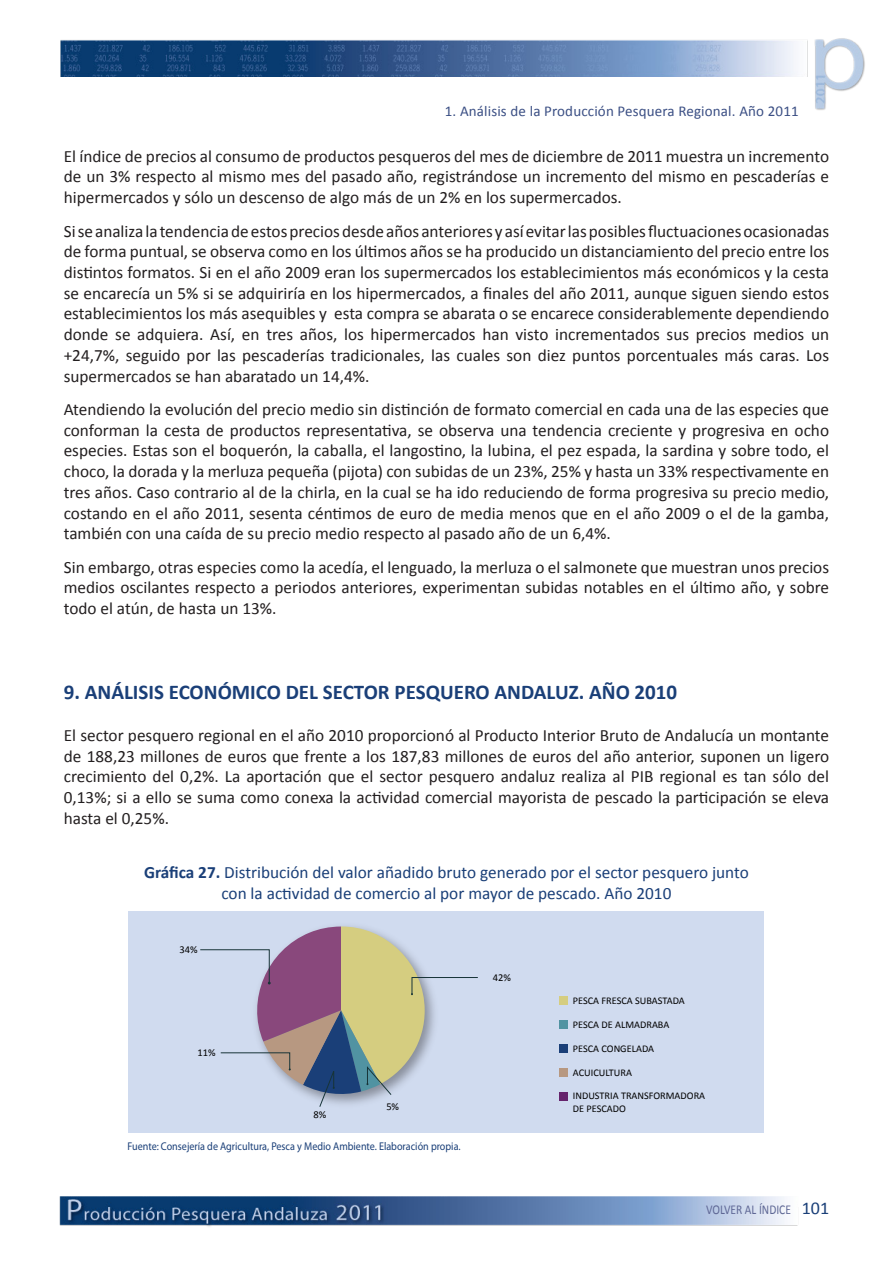
<style>
.page{position:relative;width:893px;height:1263px;background:#fff}
.page>*{position:absolute;margin:0;border:0;box-sizing:border-box;transform-origin:0 0}
.t1{font:700 21px "Calibri";color:#1a3f78}
.t2{font:18px "Calibri";color:#1a3f78}
.t3{font:17.25px/20.7px "Calibri";color:#231f20;text-align:justify}
.t4{font:17.25px/20.7px "Calibri";color:#1a3f78;text-align:center}
.t5{font:15px "Calibri";letter-spacing:.01em;color:#3b4f84}
.t6{font:13.5px "Calibri";color:#5e6795;scale:.85 1}
.t7{font:11.25px "Myriad Pro";color:#1a3f78;scale:.9 1}
.t8{font:10.5px "Calibri";color:#000}
.t9{font:10.2px/12.3px "Calibri";color:#000}
.s1{font-weight:700}
</style>
<div class="page">
<img style="left:59px;top:38px;width:806px;height:1189px">
<div style="left:129px;top:911px;width:635px;height:221px;background:#d0dbef"></div>
<div style="left:559px;top:996px;width:9px;height:8px;background:#d5cd80"></div>
<div style="left:559px;top:1020px;width:9px;height:8px;background:#5193a2"></div>
<div style="left:559px;top:1044px;width:9px;height:8px;background:#1a3f78"></div>
<div style="left:559px;top:1068px;width:9px;height:8px;background:#b79881"></div>
<div style="left:559px;top:1092px;width:9px;height:8px;background:#65236c"></div>
<svg style="left:200px;top:926px;width:278px;height:181px"></svg>
<p class="t5" style="left:445px;top:102px;width:355px">1. Análisis de la Producción Pesquera Regional. Año 2011</p>
<p class="t3" style="left:64px;top:145px;width:767px">El índice de precios al consumo de productos pesqueros del mes de diciembre de 2011 muestra un incremento de un 3% respecto al mismo mes del pasado año, registrándose un incremento del mismo en pescaderías e hipermercados y sólo un descenso de algo más de un 2% en los supermercados.</p>
<p class="t3" style="left:64px;top:220px;width:767px">Siseanalizalatendenciadeestospreciosdesdeañosanteriores yasíevitarlasposiblesfluctuacionesocasionadas de forma puntual, se observa como en los últimos años se ha producido un distanciamiento del precio entre los distintos formatos. Si en el año 2009 eran los supermercados los establecimientos más económicos y la cesta se encarecía un 5% si se adquiriría en los hipermercados, a finales del año 2011, aunque siguen siendo estos establecimientos los más asequibles y esta compra se abarata o se encarece considerablemente dependiendo donde se adquiera. Así, en tres años, los hipermercados han visto incrementados sus precios medios un +24,7%, seguido por las pescaderías tradicionales, las cuales son diez puntos porcentuales más caras. Los supermercados se han abaratado un 14,4%.</p>
<p class="t3" style="left:64px;top:398px;width:767px">Atendiendo la evolución del precio medio sin distinción de formato comercial en cada una de las especies que conforman la cesta de productos representativa, se observa una tendencia creciente y progresiva en ocho especies. Estas son el boquerón, la caballa, el langostino, la lubina, el pez espada, la sardina y sobre todo, el choco, la dorada y la merluza pequeña (pijota) con subidas de un 23%, 25% y hasta un 33% respectivamente en tres años. Caso contrario al de la chirla, en la cual se ha ido reduciendo de forma progresiva su precio medio, costando en el año 2011, sesenta céntimos de euro de media menos que en el año 2009 o el de la gamba, también con una caída de su precio medio respecto al pasado año de un 6,4%.</p>
<p class="t3" style="left:64px;top:556px;width:767px">Sin embargo, otras especies como la acedía, el lenguado, la merluza o el salmonete que muestran unos precios medios oscilantes respecto a periodos anteriores, experimentan subidas notables en el último año, y sobre todo el atún, de hasta un 13%.</p>
<p class="t1" style="left:64px;top:679px;width:615px">9. ANÁLISIS ECONÓMICO DEL SECTOR PESQU ERO ANDALUZ. AÑO 2010</p>
<p class="t3" style="left:64px;top:724px;width:767px">El sector pesquero regional en el año 2010 proporcionó al Producto Interior Bruto de Andalucía un montante de 188,23 millones de euros que frente a los 187,83 millones de euros del año anterior, suponen un ligero crecimiento del 0,2%. La aportación que el sector pesquero andaluz realiza al PIB regional es tan sólo del 0,13%; si a ello se suma como conexa la actividad comercial mayorista de pescado la participación se eleva hasta el 0,25%.</p>
<p class="t4" style="left:144px;top:861px;width:606px"><span class="s1">Gráfica 27.</span> Distribución del valor añadido bruto generado por el sector pesquero junto con la actividad de comercio al por mayor de pescado. Año 2010</p>
<p class="t8" style="left:180px;top:942px;width:20px">34%</p>
<p class="t8" style="left:198px;top:1045px;width:20px">11%</p>
<p class="t8" style="left:313px;top:1108px;width:14px">8%</p>
<p class="t8" style="left:386px;top:1100px;width:14px">5%</p>
<p class="t7" style="left:128px;top:1139px;width:372px">Fuente: Consejería de Agricultura, Pesca y Medio Ambiente. Elaboración propia.</p>
<p class="t8" style="left:493px;top:971px;width:20px">42%</p>
<p class="t9" style="left:573px;top:993px;width:114px">PESCA FRESCA SUBASTADA</p>
<p class="t9" style="left:573px;top:1017px;width:98px">PESCA DE ALMADRABA</p>
<p class="t9" style="left:573px;top:1041px;width:83px">PESCA CONGELADA</p>
<p class="t9" style="left:573px;top:1065px;width:61px">ACUICULTURA</p>
<p class="t9" style="left:573px;top:1089px;width:134px">INDUSTRIA TRANSFORMADORA<br>DE PESCADO</p>
<p class="t6" style="left:706px;top:1201px;width:101px">VOLVER AL ÍNDICE</p>
<p class="t2" style="left:802px;top:1197px;width:29px">101</p>
</div>
